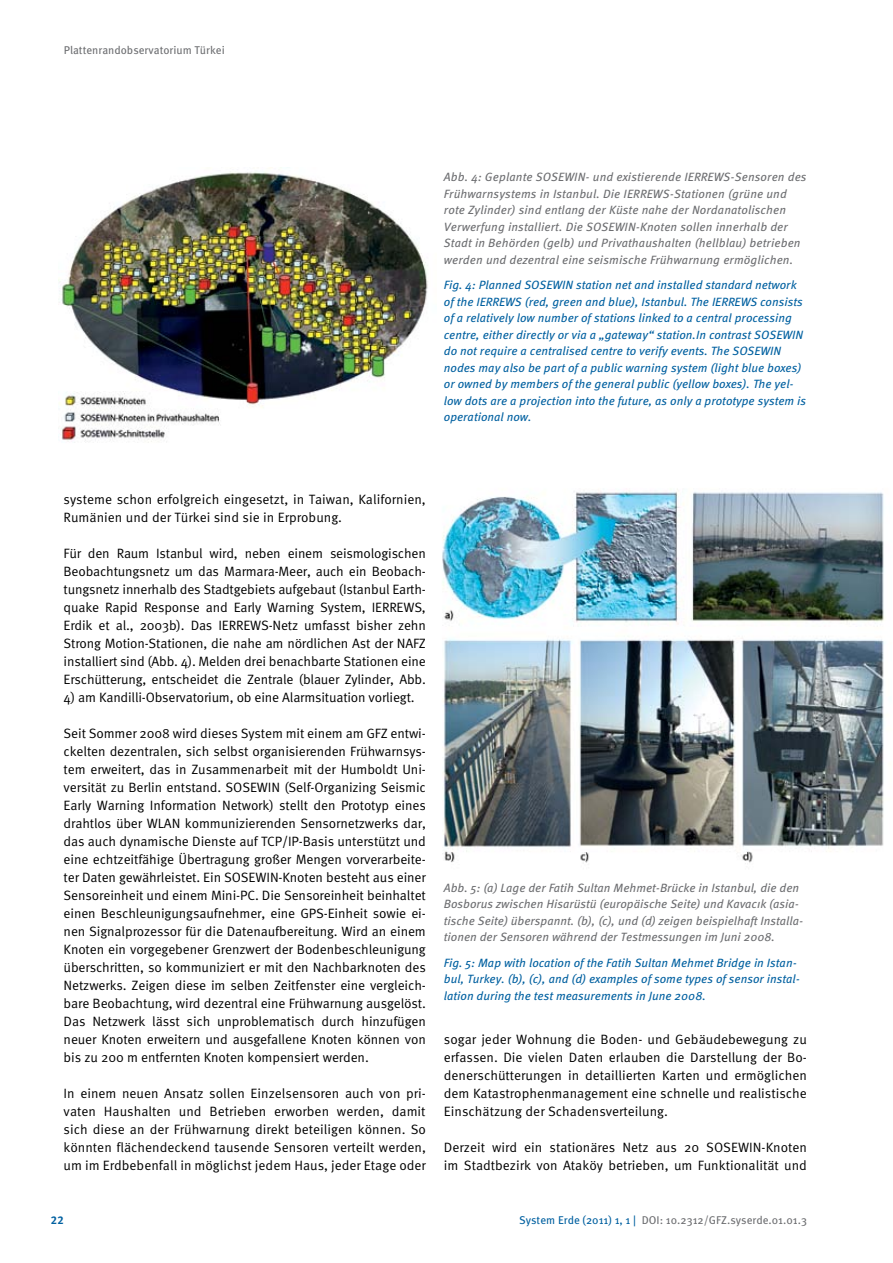
<style>
.page{position:relative;width:893px;height:1263px;background:#fff}
.page>*{position:absolute;margin:0;border:0;box-sizing:border-box;transform-origin:0 0}
.t1{font:13.5px/18px "Meta Pro";color:#000;text-align:justify}
.t2{font:italic 12px/16.5px "Meta Pro";color:#0060a0}
.t3{font:italic 12px/16.5px "Meta Pro";letter-spacing:.01em;color:#6d6e71}
.t4{font:11.25px "Meta Pro";color:#6d6e71}
.t5{font:700 11.25px "Meta Pro";color:#0060a0}
.s1{color:#0060a0}
</style>
<div class="page">
<img style="left:442px;top:489px;width:442px;height:374px">
<img style="left:58px;top:167px;width:370px;height:276px">
<p class="t4" style="left:64px;top:43px;width:163px">Plattenrandobservatorium Türkei</p>
<p class="t3" style="left:444px;top:169px;width:364px">Abb. 4: Geplante SOSEWIN- und existierende IERREWS-Sensoren des Frühwarnsystems in Istanbul. Die IERREWS-Stationen (grüne und rote Zylinder) sind entlang der Küste nahe der Nordanatolischen Verwerfung installiert. Die SOSEWIN-Knoten sollen innerhalb der Stadt in Behörden (gelb) und Privathaushalten (hellblau) betrieben werden und dezentral eine seismische Frühwarnung ermöglichen.</p>
<p class="t2" style="left:444px;top:277px;width:364px">Fig. 4: Planned SOSEWIN station net and installed standard network of the IERREWS (red, green and blue), Istanbul. The IERREWS consists of a relatively low number of stations linked to a central processing centre, either directly or via a „gateway“ station.In contrast SOSEWIN do not require a centralised centre to verify events. The SOSEWIN nodes may also be part of a public warning system (light blue boxes) or owned by members of the general public (yellow boxes). The yel&shy;low dots are a projection into the future, as only a prototype system is operational now.</p>
<p class="t1" style="left:64px;top:490px;width:364px">systeme schon erfolgreich eingesetzt, in Taiwan, Kalifornien,<br>Rumänien und der Türkei sind sie in Erprobung.</p>
<p class="t1" style="left:64px;top:544px;width:364px">Für den Raum Istanbul wird, neben einem seismologischen Beobachtungsnetz um das Marmara-Meer, auch ein Beobach&shy;tungsnetz innerhalb des Stadtgebiets aufgebaut (Istanbul Earth&shy;quake Rapid Response and Early Warning System, IERREWS, Erdik et al., 2003b). Das IERREWS-Netz umfasst bisher zehn Strong Motion-Stationen, die nahe am nördlichen Ast der NAFZ installiert sind (Abb. 4). Melden drei benachbarte Stationen eine Erschütterung, entscheidet die Zentrale (blauer Zylinder, Abb.</p>
<p class="t1" style="left:64px;top:688px;width:352px">4) am Kandilli-Observatorium, ob eine Alarmsituation vorliegt.</p>
<p class="t1" style="left:64px;top:724px;width:364px">Seit Sommer 2008 wird dieses System mit einem am GFZ entwi&shy;ckelten dezentralen, sich selbst organisierenden Frühwarnsys&shy;tem erweitert, das in Zusammenarbeit mit der Humboldt Uni&shy;versität zu Berlin entstand. SOSEWIN (Self-Organizing Seismic Early Warning Information Network) stellt den Prototyp eines drahtlos über WLAN kommunizierenden Sensornetzwerks dar, das auch dynamische Dienste auf TCP/IP-Basis unterstützt und eine echtzeitfähige Übertragung großer Mengen vorverarbeite&shy;ter Daten gewährleistet. Ein SOSEWIN-Knoten besteht aus einer Sensoreinheit und einem Mini-PC. Die Sensoreinheit beinhaltet einen Beschleunigungsaufnehmer, eine GPS-Einheit sowie ei&shy;nen Signalprozessor für die Datenaufbereitung. Wird an einem Knoten ein vorgegebener Grenzwert der Bodenbeschleunigung überschritten, so kommuniziert er mit den Nachbarknoten des Netzwerks. Zeigen diese im selben Zeitfenster eine vergleich&shy;bare Beobachtung, wird dezentral eine Frühwarnung ausgelöst.<br>Das Netzwerk lässt sich unproblematisch durch hinzufügen neuer Knoten erweitern und ausgefallene Knoten können von bis zu 200 m entfernten Knoten kompensiert werden.</p>
<p class="t1" style="left:64px;top:1084px;width:364px">In einem neuen Ansatz sollen Einzelsensoren auch von pri&shy;vaten Haushalten und Betrieben erworben werden, damit sich diese an der Frühwarnung direkt beteiligen können. So könnten flächendeckend tausende Sensoren verteilt werden, um im Erdbebenfall in möglichst jedem Haus, jeder Etage oder</p>
<p class="t5" style="left:51px;top:1213px;width:14px">22</p>
<p class="t3" style="left:444px;top:879px;width:361px">Abb. 5: (a) Lage der Fatih Sultan Mehmet-Brücke in Istanbul, die den Bosborus zwischen Hisarüstü (europäische Seite) und Kavacık (asia&shy;tische Seite) überspannt. (b), (c), und (d) zeigen beispielhaft Installa&shy;tionen der Sensoren während der Testmessungen im Juni 2008.</p>
<p class="t2" style="left:444px;top:954px;width:358px">Fig. 5: Map with location of the Fatih Sultan Mehmet Bridge in Istan&shy;bul, Turkey. (b), (c), and (d) examples of some types of sensor instal&shy;lation during the test measurements in June 2008.</p>
<p class="t1" style="left:444px;top:1030px;width:365px">sogar jeder Wohnung die Boden- und Gebäudebewegung zu erfassen. Die vielen Daten erlauben die Darstellung der Bo&shy;denerschütterungen in detaillierten Karten und ermöglichen dem Katastrophenmanagement eine schnelle und realistische Einschätzung der Schadensverteilung.</p>
<p class="t1" style="left:444px;top:1138px;width:365px">Derzeit wird ein stationäres Netz aus 20 SOSEWIN-Knoten im Stadtbezirk von Ataköy betrieben, um Funktionalität und</p>
<p class="t4" style="left:519px;top:1213px;width:289px"><span class="s1">System Erde (2011) 1, 1 |</span> DOI: 10.2312/GFZ.syserde.01.01.3</p>
</div>
